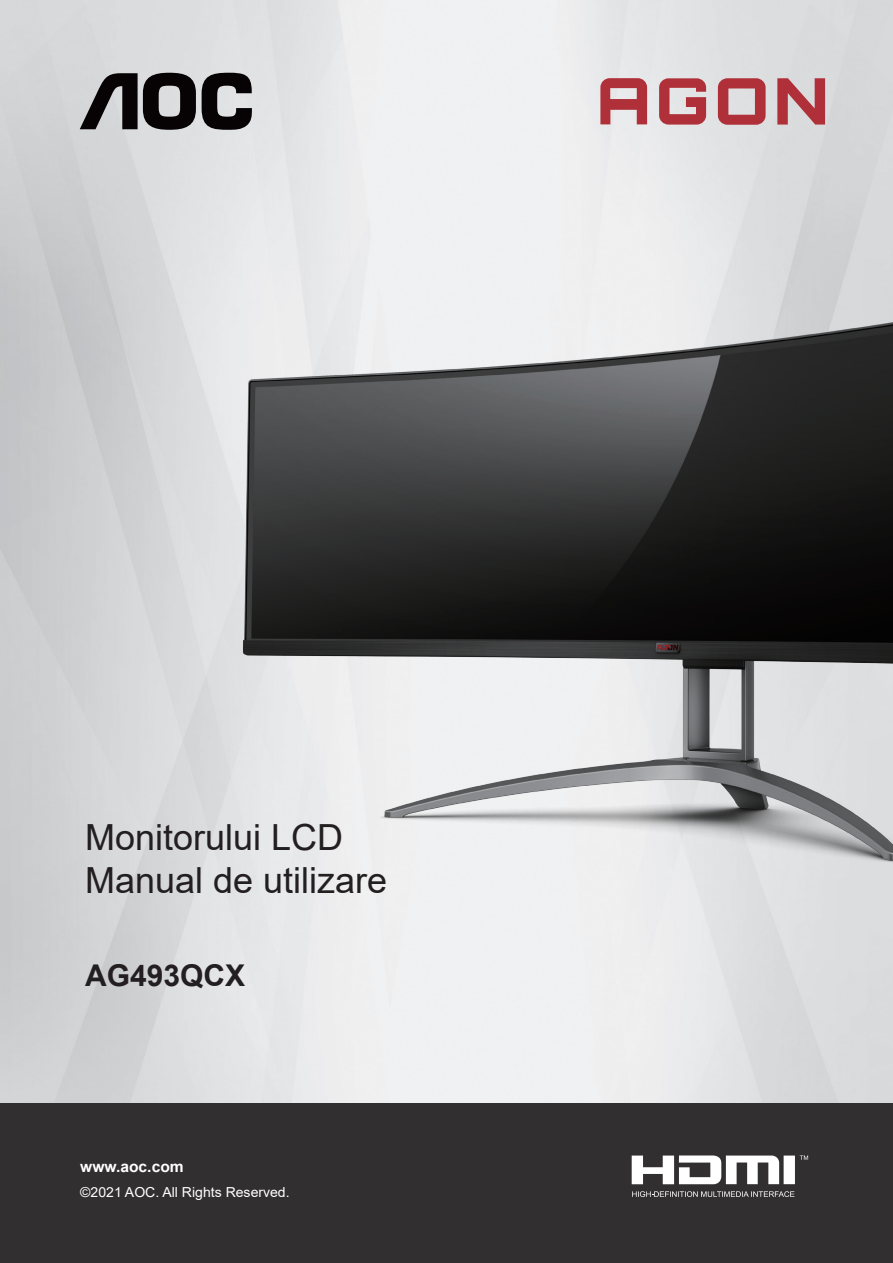
<style>
.page{position:relative;width:893px;height:1263px;background:#fff}
.page>*{position:absolute;margin:0;border:0;box-sizing:border-box;transform-origin:0 0}
.t1{font:36px/43.2px "Arial";color:#231f20}
.t2{font:700 30px "Arial";color:#231f20}
.t3{font:700 15.3px "Arial";color:#fff}
.t4{font:13.8px "Arial";color:#fff}
</style>
<div class="page">
<img style="left:0;top:0;width:893px;height:1104px">
<div style="left:0;top:1104px;width:893px;height:159px;background:#312f30"></div>
<svg style="left:632px;top:1155px;width:176px;height:29px"></svg>
<svg style="left:632px;top:1191px;width:162px;height:6px"></svg>
<svg style="left:202px;top:73px;width:50px;height:57px;background:#565455"></svg>
<svg style="left:80px;top:73px;width:116px;height:57px;background:#5f5d5e"></svg>
<svg style="left:600px;top:78px;width:225px;height:47px;background:#c68287"></svg>
<img style="left:219px;top:238px;width:674px;height:773px">
<p class="t1" style="left:85px;top:816px;width:304px">Monitorului LCD<br>Manual de utilizare</p>
<p class="t2" style="left:85px;top:955px;width:162px">AG493QCX</p>
<p class="t3" style="left:80px;top:1156px;width:105px">www.aoc.com</p>
<p class="t4" style="left:80px;top:1183px;width:211px">©2021 AOC. All Rights Reserved.</p>
</div>
